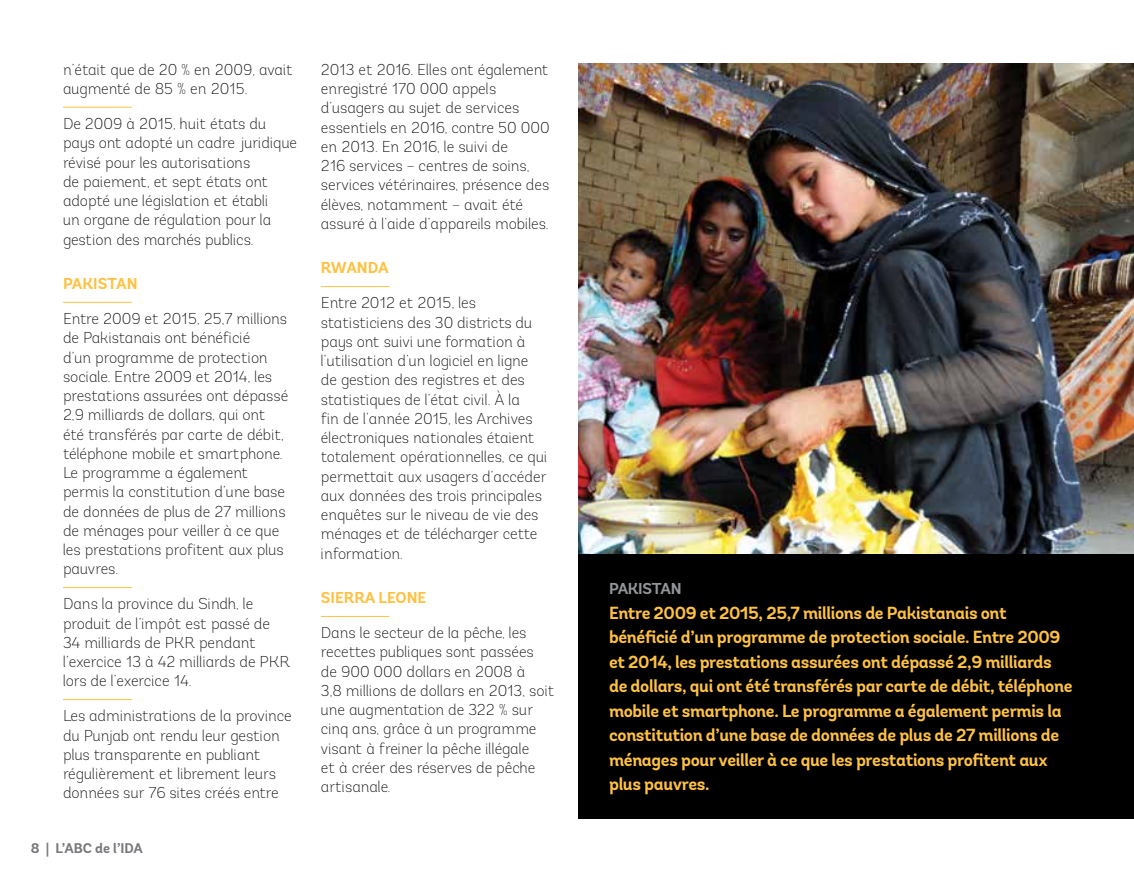
<style>
.page{position:relative;width:1134px;height:882px;background:#fff}
.page>*{position:absolute;margin:0;border:0;box-sizing:border-box;transform-origin:0 0}
.t1{font:700 17.5px/24.5px "Andes";letter-spacing:-.02em;color:#fec141}
.t2{font:200 15.75px/19.2px "Andes";letter-spacing:-.005em;color:#000}
.t3{font:700 15.75px "Andes";color:#fec141}
.t4{font:700 15.75px "Andes";color:#939598}
.t5{font:700 14px "Andes";color:#77787b}
</style>
<div class="page">
<hr style="left:63px;top:107px;width:69px;height:1px;background:#fec141">
<hr style="left:63px;top:302px;width:69px;height:1px;background:#fec141">
<hr style="left:63px;top:587px;width:69px;height:1px;background:#fec141">
<hr style="left:63px;top:699px;width:69px;height:1px;background:#fec141">
<hr style="left:321px;top:286px;width:69px;height:1px;background:#fec141">
<hr style="left:321px;top:616px;width:68px;height:1px;background:#fec141">
<div style="left:578px;top:553px;width:556px;height:266px;background:#000"></div>
<img style="left:579px;top:63px;width:555px;height:490px">
<p class="t2" style="left:63px;top:60px;width:231px">n’était que de 20 % en 2009, avait augmenté de 85 % en 2015.</p>
<p class="t2" style="left:63px;top:114px;width:236px">De 2009 à 2015, huit états du pays ont adopté un cadre juridique révisé pour les autorisations<br>de paiement, et sept états ont adopté une législation et établi<br>un organe de régulation pour la gestion des marchés publics.</p>
<p class="t3" style="left:63px;top:274px;width:40px">Pakistan</p>
<p class="t2" style="left:63px;top:309px;width:227px">Entre 2009 et 2015, 25,7 millions de Pakistanais ont bénéficié<br>d’un programme de protection sociale. Entre 2009 et 2014, les prestations assurées ont dépassé<br>2,9 milliards de dollars, qui ont été transférés par carte de débit, téléphone mobile et smartphone.<br>Le programme a également permis la constitution d’une base de données de plus de 27 millions de ménages pour veiller à ce que les prestations profitent aux plus pauvres.</p>
<p class="t2" style="left:63px;top:594px;width:229px">Dans la province du Sindh, le produit de l’impôt est passé de<br>34 milliards de PKR pendant l’exercice 13 à 42 milliards de PKR lors de l’exercice 14.</p>
<p class="t2" style="left:63px;top:706px;width:230px">Les administrations de la province du Punjab ont rendu leur gestion plus transparente en publiant régulièrement et librement leurs données sur 76 sites créés entre</p>
<p class="t5" style="left:31px;top:840px;width:114px">8 | L’ABC de l’IDA</p>
<p class="t2" style="left:321px;top:60px;width:230px">2013 et 2016. Elles ont également enregistré 170 000 appels d’usagers au sujet de services essentiels en 2016, contre 50 000 en 2013. En 2016, le suivi de<br>216 services – centres de soins, services vétérinaires, présence des élèves, notamment – avait été assuré à l’aide d’appareils mobiles.</p>
<p class="t3" style="left:321px;top:258px;width:23px">Rwanda</p>
<p class="t2" style="left:321px;top:294px;width:228px">Entre 2012 et 2015, les statisticiens des 30 districts du pays ont suivi une formation à l’utilisation d’un logiciel en ligne de gestion des registres et des statistiques de l’état civil. À la<br>fin de l’année 2015, les Archives électroniques nationales étaient totalement opérationnelles, ce qui permettait aux usagers d’accéder aux données des trois principales enquêtes sur le niveau de vie des ménages et de télécharger cette information.</p>
<p class="t3" style="left:321px;top:588px;width:35px">Sierra</p>
<p class="t3" style="left:379px;top:588px;width:49px">Leone</p>
<p class="t2" style="left:321px;top:623px;width:235px">Dans le secteur de la pêche, les recettes publiques sont passées<br>de 900 000 dollars en 2008 à<br>3,8 millions de dollars en 2013, soit une augmentation de 322 % sur cinq ans, grâce à un programme visant à freiner la pêche illégale<br>et à créer des réserves de pêche artisanale.</p>
<p class="t4" style="left:609px;top:579px;width:39px">Pakistan</p>
<p class="t1" style="left:609px;top:601px;width:465px">Entre 2009 et 2015, 25,7 millions de Pakistanais ont bénéficié d’un programme de protection sociale. Entre 2009 et 2014, les prestations assurées ont dépassé 2,9 milliards de dollars, qui ont été transférés par carte de débit, téléphone mobile et smartphone. Le programme a également permis la constitution d’une base de données de plus de 27 millions de ménages pour veiller à ce que les prestations profitent aux plus pauvres.</p>
</div>
